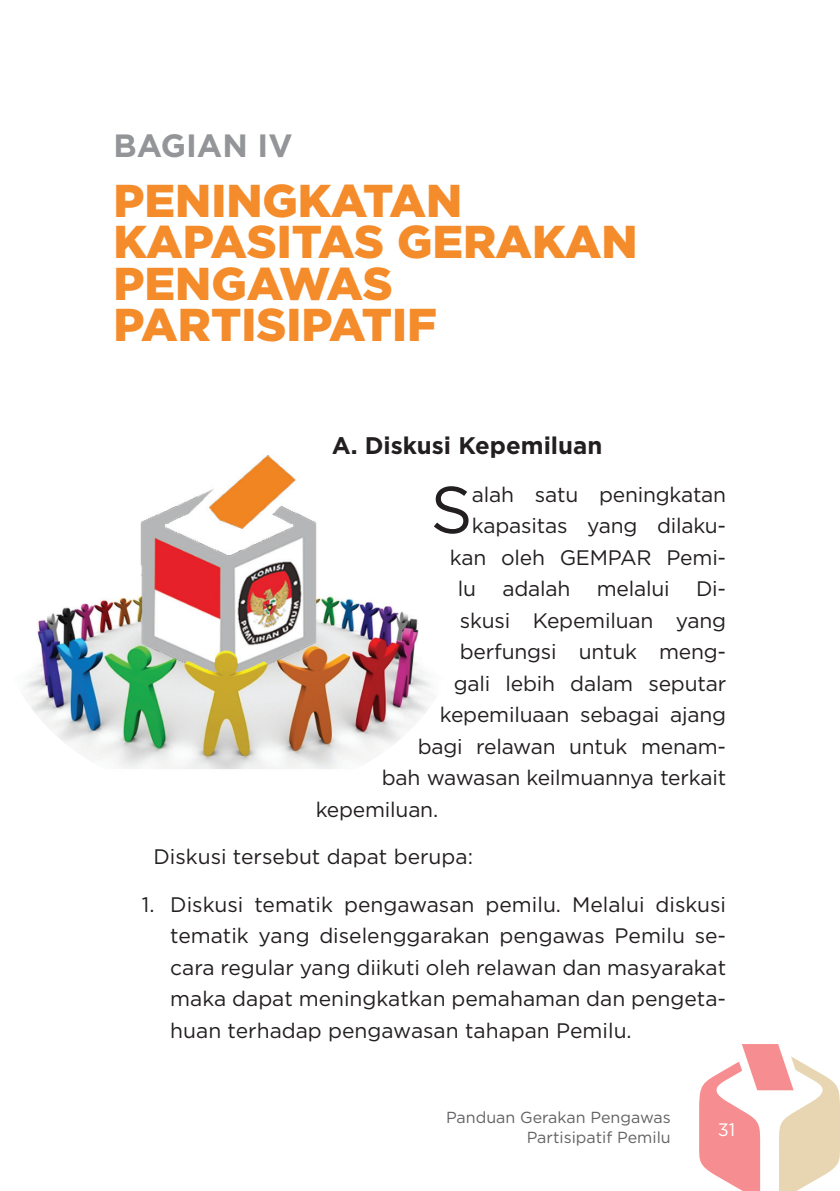
<style>
.page{position:relative;width:840px;height:1191px;background:#fff}
.page>*{position:absolute;margin:0;border:0;box-sizing:border-box;transform-origin:0 0}
.t1{font:66px "Gotham";color:#231f20}
.t2{font:900 46px/41.4px "Gotham";color:#f58c2b}
.t3{font:700 32.2px "Gotham";color:#939598}
.t4{font:700 24px "Gotham";color:#231f20}
.t5{font:21px/31.6px "Gotham";letter-spacing:-.01em;color:#231f20;text-align:justify}
.t6{font:18px "Gotham";color:#fff}
.t7{font:16px/20px "Gotham";color:#636366;text-align:right}
</style>
<div class="page">
<svg style="left:699px;top:1044px;width:140px;height:147px"></svg>
<img style="left:25px;top:455px;width:408px;height:314px">
<h3 class="t3" style="left:113px;top:124px;width:180px">BAGIAN IV</h3>
<h2 class="t2" style="left:113px;top:179px;width:525px">PENINGKATAN<br>KAPASITAS GERAKAN<br>PENGAWAS<br>PARTISIPATIF</h2>
<p class="t4" style="left:331px;top:429px;width:272px">A. Diskusi Kepemiluan</p>
<h1 class="t1" style="left:430px;top:467px;width:44px">S</h1>
<p class="t5" style="left:471px;top:478px;width:255px">alah satu peningkatan</p>
<p class="t5" style="left:471px;top:509px;width:255px">kapasitas yang dilaku-</p>
<p class="t5" style="left:449px;top:541px;width:278px">kan oleh GEMPAR Pemi-</p>
<p class="t5" style="left:457px;top:572px;width:20px">lu</p>
<p class="t5" style="left:502px;top:572px;width:69px">adalah</p>
<p class="t5" style="left:596px;top:572px;width:74px">melalui</p>
<p class="t5" style="left:695px;top:572px;width:32px">Di-</p>
<p class="t5" style="left:459px;top:604px;width:267px">skusi Kepemiluan yang</p>
<p class="t5" style="left:459px;top:635px;width:268px">berfungsi untuk meng-</p>
<p class="t5" style="left:453px;top:667px;width:274px">gali lebih dalam seputar</p>
<p class="t5" style="left:439px;top:698px;width:287px">kepemiluaan sebagai ajang</p>
<p class="t5" style="left:417px;top:730px;width:310px">bagi relawan untuk menam-</p>
<p class="t5" style="left:381px;top:761px;width:345px">bah wawasan keilmuannya terkait</p>
<p class="t5" style="left:315px;top:793px;width:124px">kepemiluan.</p>
<p class="t5" style="left:153px;top:840px;width:321px">Diskusi tersebut dapat berupa:</p>
<p class="t5" style="left:170px;top:888px;width:557px;text-indent:-28px">1. Diskusi tematik pengawasan pemilu. Melalui diskusi tematik yang diselenggarakan pengawas Pemilu se&shy;cara regular yang diikuti oleh relawan dan masyarakat maka dapat meningkatkan pemahaman dan pengeta&shy;huan terhadap pengawasan tahapan Pemilu.</p>
<p class="t7" style="left:446px;top:1106px;width:226px">Panduan Gerakan Pengawas<br>Partisipatif Pemilu</p>
<p class="t6" style="left:717px;top:1117px;width:19px">31</p>
</div>
